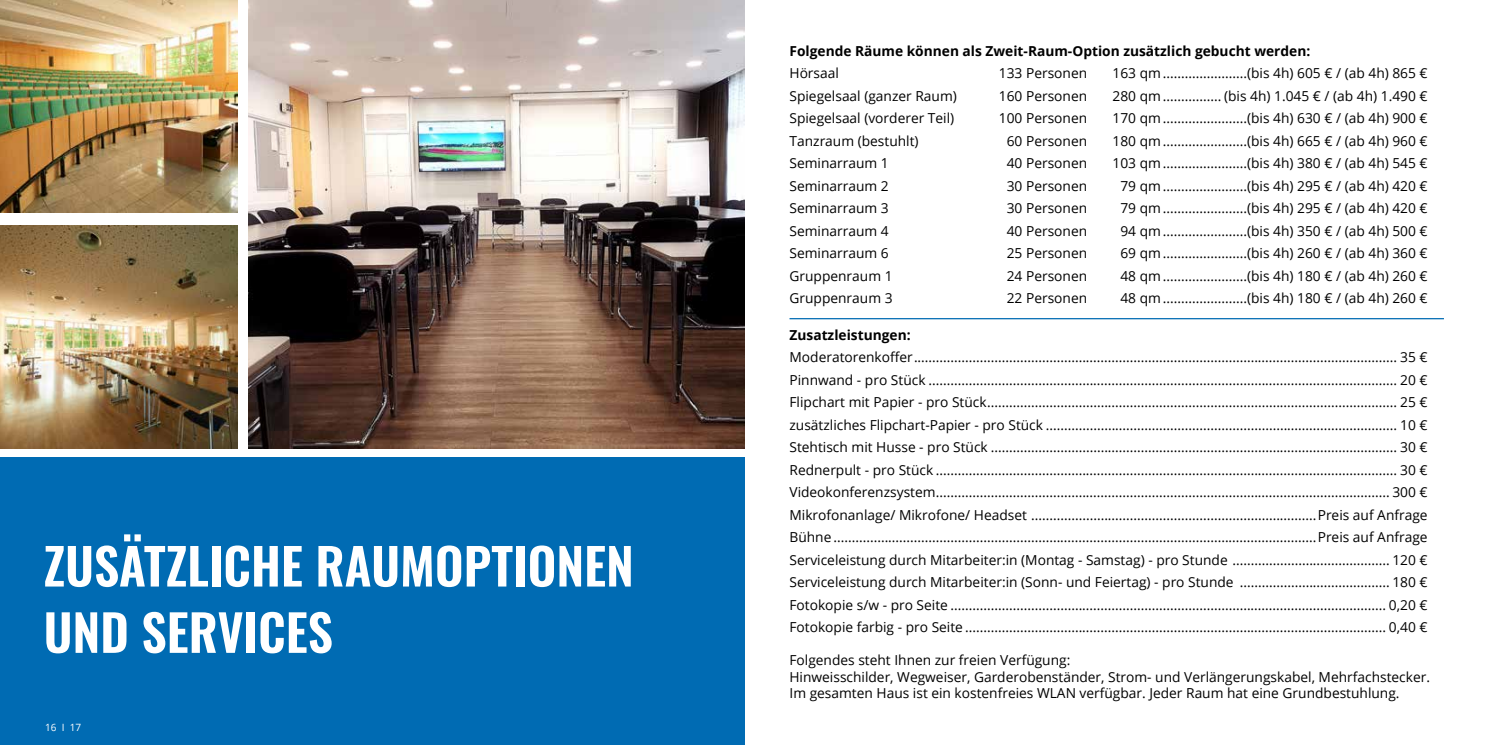
<style>
.page{position:relative;width:1489px;height:745px;background:#fff}
.page>*{position:absolute;margin:0;border:0;box-sizing:border-box;transform-origin:0 0}
.t1{font:600 50px/66.2px "Oswald";color:#fff}
.t2{font:13.75px/22.5px "Open Sans";color:#000;text-align:justify}
.t3{font:700 13.75px "Open Sans";color:#000}
.t4{font:10px "Open Sans";color:#fff}
</style>
<div class="page">
<div style="left:0;top:457px;width:744px;height:287px;background:#006bb3"></div>
<hr style="left:789px;top:318px;width:654px;height:1px;background:#006bb3">
<img style="left:248px;top:0;width:496px;height:448px">
<img style="left:0;top:0;width:237px;height:213px">
<img style="left:0;top:225px;width:237px;height:223px">
<h1 class="t1" style="left:44px;top:535px;width:591px">ZUSÄTZLICHE RAUMOPTIONEN<br>UND SERVICES</h1>
<p class="t4" style="left:45px;top:723px;width:38px">16 I 17</p>
<p class="t3" style="left:789px;top:41px;width:522px">Folgende Räume können als Zweit-Raum-Option zusätzlich gebucht werden:</p>
<p class="t2" style="left:789px;top:63px;width:51px">Hörsaal</p>
<p class="t2" style="left:998px;top:63px;width:90px">133 Personen</p>
<p class="t2" style="left:1112px;top:63px;width:316px">163 qm .......................(bis 4h) 605 € / (ab 4h) 865 €</p>
<p class="t2" style="left:789px;top:86px;width:169px">Spiegelsaal (ganzer Raum)</p>
<p class="t2" style="left:998px;top:86px;width:90px">160 Personen</p>
<p class="t2" style="left:1112px;top:86px;width:316px">280 qm ................ (bis 4h) 1.045 € / (ab 4h) 1.490 €</p>
<p class="t2" style="left:789px;top:108px;width:166px">Spiegelsaal (vorderer Teil)</p>
<p class="t2" style="left:998px;top:108px;width:90px">100 Personen</p>
<p class="t2" style="left:1112px;top:108px;width:316px">170 qm .......................(bis 4h) 630 € / (ab 4h) 900 €</p>
<p class="t2" style="left:789px;top:131px;width:131px">Tanzraum (bestuhlt)</p>
<p class="t2" style="left:1006px;top:131px;width:82px">60 Personen</p>
<p class="t2" style="left:1112px;top:131px;width:316px">180 qm .......................(bis 4h) 665 € / (ab 4h) 960 €</p>
<p class="t2" style="left:789px;top:153px;width:101px">Seminarraum 1</p>
<p class="t2" style="left:1006px;top:153px;width:82px">40 Personen</p>
<p class="t2" style="left:1112px;top:153px;width:316px">103 qm .......................(bis 4h) 380 € / (ab 4h) 545 €</p>
<p class="t2" style="left:789px;top:176px;width:101px">Seminarraum 2</p>
<p class="t2" style="left:1006px;top:176px;width:82px">30 Personen</p>
<p class="t2" style="left:1120px;top:176px;width:309px">79 qm .......................(bis 4h) 295 € / (ab 4h) 420 €</p>
<p class="t2" style="left:789px;top:198px;width:101px">Seminarraum 3</p>
<p class="t2" style="left:1006px;top:198px;width:82px">30 Personen</p>
<p class="t2" style="left:1120px;top:198px;width:309px">79 qm .......................(bis 4h) 295 € / (ab 4h) 420 €</p>
<p class="t2" style="left:789px;top:221px;width:101px">Seminarraum 4</p>
<p class="t2" style="left:1006px;top:221px;width:82px">40 Personen</p>
<p class="t2" style="left:1120px;top:221px;width:309px">94 qm .......................(bis 4h) 350 € / (ab 4h) 500 €</p>
<p class="t2" style="left:789px;top:243px;width:101px">Seminarraum 6</p>
<p class="t2" style="left:1006px;top:243px;width:82px">25 Personen</p>
<p class="t2" style="left:1120px;top:243px;width:309px">69 qm .......................(bis 4h) 260 € / (ab 4h) 360 €</p>
<p class="t2" style="left:789px;top:266px;width:105px">Gruppenraum 1</p>
<p class="t2" style="left:1006px;top:266px;width:82px">24 Personen</p>
<p class="t2" style="left:1120px;top:266px;width:309px">48 qm .......................(bis 4h) 180 € / (ab 4h) 260 €</p>
<p class="t2" style="left:789px;top:288px;width:105px">Gruppenraum 3</p>
<p class="t2" style="left:1006px;top:288px;width:82px">22 Personen</p>
<p class="t2" style="left:1120px;top:288px;width:309px">48 qm .......................(bis 4h) 180 € / (ab 4h) 260 €</p>
<p class="t3" style="left:789px;top:324px;width:123px">Zusatzleistungen:</p>
<p class="t2" style="left:789px;top:345px;width:639px">Moderatorenkoffer .................................................................................................................................... 35 € Pinnwand - pro Stück ................................................................................................................................ 20 € Flipchart mit Papier - pro Stück ................................................................................................................ 25 € zusätzliches Flipchart-Papier - pro Stück ................................................................................................ 10 € Stehtisch mit Husse - pro Stück ............................................................................................................... 30 € Rednerpult - pro Stück .............................................................................................................................. 30 € Videokonferenzsystem ............................................................................................................................ 300 € Mikrofonanlage/ Mikrofone/ Headset ..............................................................................Preis auf Anfrage Bühne ....................................................................................................................................Preis auf Anfrage Serviceleistung durch Mitarbeiter:in (Montag - Samstag) - pro Stunde ........................................... 120 € Serviceleistung durch Mitarbeiter:in (Sonn- und Feiertag) - pro Stunde ......................................... 180 € Fotokopie s/w - pro Seite ....................................................................................................................... 0,20 € Fotokopie farbig - pro Seite ................................................................................................................... 0,40 €</p>
<p class="t2" style="left:789px;top:653px;width:642px;line-height:16.5px;text-align:left">Folgendes steht Ihnen zur freien Verfügung:<br>Hinweisschilder, Wegweiser, Garderobenständer, Strom- und Verlängerungskabel, Mehrfachstecker.<br>Im gesamten Haus ist ein kostenfreies WLAN verfügbar. Jeder Raum hat eine Grundbestuhlung.</p>
</div>
